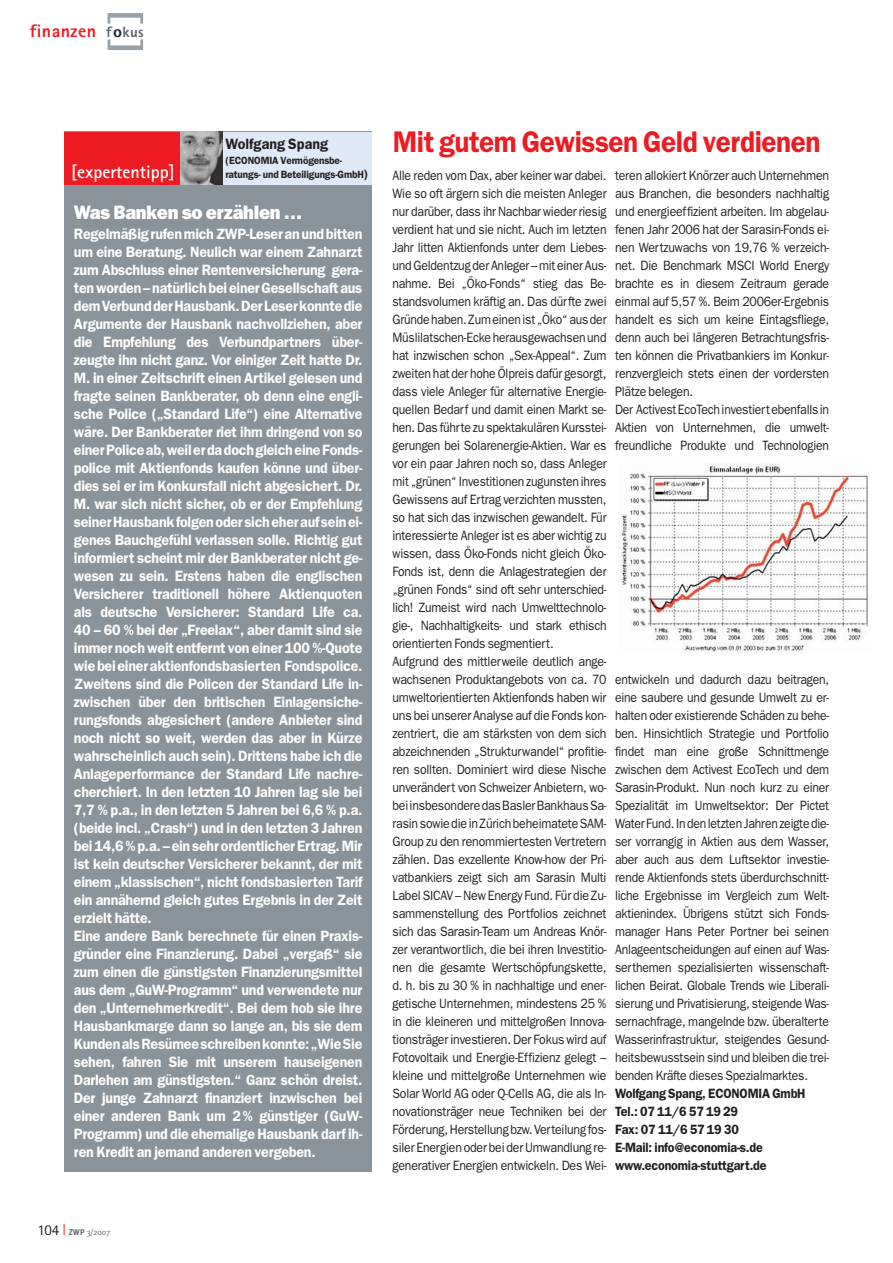
<style>
.page{position:relative;width:893px;height:1263px;background:#fff}
.page>*{position:absolute;margin:0;border:0;box-sizing:border-box;transform-origin:0 0}
.t1{font:600 30px "Franklin Gothic";letter-spacing:-.015em;color:#ed1c24;scale:.93 1}
.t2{font:800 19.5px "Franklin Gothic";letter-spacing:-.015em;color:#fff;scale:.95 1}
.t3{font:700 18px "Rotis Sans Serif";color:#fff}
.t4{font:800 18px "Rotis Sans Serif";letter-spacing:.025em;color:#ed1c24}
.t5{font:600 15px/18px "Franklin Gothic";letter-spacing:-.015em;color:#fff;scale:.95 1}
.t6{font:600 15px "Franklin Gothic";letter-spacing:.005em;color:#231f20;scale:.95 1}
.t7{font:13.5px/18px "Franklin Gothic";letter-spacing:-.015em;color:#231f20;scale:.9 1}
.t8{font:13.5px/18px "Franklin Gothic";letter-spacing:-.015em;color:#231f20;scale:.91 1}
.t9{font:600 13.5px/18px "Franklin Gothic";letter-spacing:-.015em;color:#231f20;scale:.93 1}
.t10{font:600 10.5px/13.8px "Franklin Gothic";letter-spacing:-.01em;color:#231f20;scale:.95 1}
.t11{font:8.25px "Meta";color:#606970}
.s1{font-size:15px;color:#606970}
.s2{font-size:16.2px;color:#231f20}
.s3{font-size:12.3px}
.s4{font-family:"Rotis Sans Serif";font-size:15px;color:#231f20}
.s5{font-weight:700}
</style>
<div class="page">
<div style="left:64px;top:132px;width:308px;height:1040px;background:#899399"></div>
<svg style="left:108px;top:13px;width:35px;height:11px"></svg>
<svg style="left:108px;top:40px;width:35px;height:10px"></svg>
<div style="left:64px;top:132px;width:308px;height:52px;background:#dfe9f7"></div>
<div style="left:64px;top:132px;width:141px;height:52px;background:#ed1c24"></div>
<img style="left:181px;top:132px;width:42px;height:53px">
<img style="left:618px;top:465px;width:250px;height:188px">
<h3 class="t4" style="left:30px;top:24px;width:116px">finanzen <span class="s1">f</span><span class="s2">o</span><span class="s1">kus</span></h3>
<h3 class="t3" style="left:71px;top:166px;width:105px">[expertentipp]</h3>
<p class="t6" style="left:225px;top:139px;width:110px">Wolfgang Spang</p>
<p class="t10" style="left:225px;top:154px;width:152px">(ECONOMIA Vermögensbe&shy;ratungs- und Beteiligungs-GmbH<span class="s3">)</span></p>
<h2 class="t2" style="left:74px;top:205px;width:242px">Was Banken so erzählen …</h2>
<p class="t5" style="left:74px;top:226px;width:305px">Regelmäßig rufen mich ZWP-Leser an und bitten um eine Beratung. Neulich war einem Zahnarzt zum Abschluss einer Rentenversicherung gera&shy;ten worden – natürlich bei einer Gesellschaft aus dem Verbund der Hausbank. Der Leser konnte die Argumente der Hausbank nachvollziehen, aber die Empfehlung des Verbundpartners über&shy;zeugte ihn nicht ganz. Vor einiger Zeit hatte Dr.<br>M. in einer Zeitschrift einen Artikel gelesen und fragte seinen Bankberater, ob denn eine engli&shy;sche Police („Standard Life“) eine Alternative wäre. Der Bankberater riet ihm dringend von so einer Police ab, weil er da doch gleich eine Fonds&shy;police mit Aktienfonds kaufen könne und über&shy;dies sei er im Konkursfall nicht abgesichert. Dr.<br>M. war sich nicht sicher, ob er der Empfehlung seiner Hausbank folgen oder sich eher auf sein ei&shy;genes Bauchgefühl verlassen solle. Richtig gut informiert scheint mir der Bankberater nicht ge&shy;wesen zu sein. Erstens haben die englischen Versicherer traditionell höhere Aktienquoten als deutsche Versicherer: Standard Life ca.<br>40 – 60 % bei der „Freelax“, aber damit sind sie immer noch weit entfernt von einer 100 %-Quote wie bei einer aktienfondsbasierten Fondspolice.<br>Zweitens sind die Policen der Standard Life in&shy;zwischen über den britischen Einlagensiche&shy;rungsfonds abgesichert (andere Anbieter sind noch nicht so weit, werden das aber in Kürze wahrscheinlich auch sein). Drittens habe ich die Anlageperformance der Standard Life nachre&shy;cherchiert. In den letzten 10 Jahren lag sie bei 7,7 % p.a., in den letzten 5 Jahren bei 6,6 % p.a. (beide incl. „Crash“) und in den letzten 3 Jahren bei 14,6 % p.a. – ein sehr ordentlicher Ertrag. Mir ist kein deutscher Versicherer bekannt, der mit einem „klassischen“, nicht fondsbasierten Tarif ein annähernd gleich gutes Ergebnis in der Zeit erzielt hätte.<br>Eine andere Bank berechnete für einen Praxis&shy;gründer eine Finanzierung. Dabei „vergaß“ sie zum einen die günstigsten Finanzierungsmittel aus dem „GuW-Programm“ und verwendete nur den „Unternehmerkredit“. Bei dem hob sie ihre Hausbankmarge dann so lange an, bis sie dem Kunden als Resümee schreiben konnte: „Wie Sie sehen, fahren Sie mit unserem hauseigenen Darlehen am günstigsten.“ Ganz schön dreist.<br>Der junge Zahnarzt finanziert inzwischen bei einer anderen Bank um 2% günstiger (GuW-Programm) und die ehemalige Hausbank darf ih&shy;ren Kredit an jemand anderen vergeben.</p>
<p class="t11" style="left:37px;top:1229px;width:75px"><span class="s4">104</span> <span class="s5">ZWP</span> 3/2007</p>
<h1 class="t1" style="left:393px;top:131px;width:462px">Mit gutem Gewissen Geld verdienen</h1>
<p class="t7" style="left:392px;top:168px;width:239px">Alle reden vom Dax, aber keiner war dabei.<br>Wie so oft ärgern sich die meisten Anleger nur darüber, dass ihr Nachbar wieder riesig verdient hat und sie nicht. Auch im letzten Jahr litten Aktienfonds unter dem Liebes&shy;und Geldentzug der Anleger – mit einer Aus&shy;nahme. Bei „Öko-Fonds“ stieg das Be&shy;standsvolumen kräftig an. Das dürfte zwei Gründe haben. Zum einen ist „Öko“ aus der Müslilatschen-Ecke herausgewachsen und hat inzwischen schon „Sex-Appeal“. Zum zweiten hat der hohe Ölpreis dafür gesorgt, dass viele Anleger für alternative Energie&shy;quellen Bedarf und damit einen Markt se&shy;hen. Das führte zu spektakulären Kursstei&shy;gerungen bei Solarenergie-Aktien. War es vor ein paar Jahren noch so, dass Anleger mit „grünen“ Investitionen zugunsten ihres Gewissens auf Ertrag verzichten mussten, so hat sich das inzwischen gewandelt. Für interessierte Anleger ist es aber wichtig zu wissen, dass Öko-Fonds nicht gleich Öko-Fonds ist, denn die Anlagestrategien der „grünen Fonds“ sind oft sehr unterschied&shy;lich! Zumeist wird nach Umwelttechnolo&shy;gie-, Nachhaltigkeits- und stark ethisch orientierten Fonds segmentiert.<br>Aufgrund des mittlerweile deutlich ange&shy;wachsenen Produktangebots von ca. 70 umweltorientierten Aktienfonds haben wir uns bei unserer Analyse auf die Fonds kon&shy;zentriert, die am stärksten von dem sich abzeichnenden „Strukturwandel“ profitie&shy;ren sollten. Dominiert wird diese Nische unverändert von Schweizer Anbietern, wo&shy;bei insbesondere das Basler Bankhaus Sa&shy;rasin sowie die in Zürich beheimatete SAM-Group zu den renommiertesten Vertretern zählen. Das exzellente Know-how der Pri&shy;vatbankiers zeigt sich am Sarasin Multi Label SICAV – New Energy Fund. Für die Zu&shy;sammenstellung des Portfolios zeichnet sich das Sarasin-Team um Andreas Knör&shy;zer verantwortlich, die bei ihren Investitio&shy;nen die gesamte Wertschöpfungskette, d. h. bis zu 30 % in nachhaltige und ener&shy;getische Unternehmen, mindestens 25 % in die kleineren und mittelgroßen Innova&shy;tionsträger investieren. Der Fokus wird auf Fotovoltaik und Energie-Effizienz gelegt – kleine und mittelgroße Unternehmen wie Solar World AG oder Q-Cells AG, die als In&shy;novationsträger neue Techniken bei der Förderung, Herstellung bzw. Verteilung fos&shy;siler Energien oder bei der Umwandlung re&shy;generativer Energien entwickeln. Des Wei-</p>
<p class="t8" style="left:615px;top:168px;width:237px">teren allokiert Knörzer auch Unternehmen aus Branchen, die besonders nachhaltig und energieeffizient arbeiten. Im abgelau&shy;fenen Jahr 2006 hat der Sarasin-Fonds ei&shy;nen Wertzuwachs von 19,76 % verzeich&shy;net. Die Benchmark MSCI World Energy brachte es in diesem Zeitraum gerade einmal auf 5,57 %. Beim 2006er-Ergebnis handelt es sich um keine Eintagsfliege, denn auch bei längeren Betrachtungsfris&shy;ten können die Privatbankiers im Konkur&shy;renzvergleich stets einen der vordersten Plätze belegen.<br>Der Activest EcoTech investiert ebenfalls in Aktien von Unternehmen, die umwelt&shy;freundliche Produkte und Technologien</p>
<p class="t7" style="left:615px;top:672px;width:239px;text-align:justify">entwickeln und dadurch dazu beitragen, eine saubere und gesunde Umwelt zu er&shy;halten oder existierende Schäden zu behe&shy;ben. Hinsichtlich Strategie und Portfolio findet man eine große Schnittmenge zwischen dem Activest EcoTech und dem Sarasin-Produkt. Nun noch kurz zu einer Spezialität im Umweltsektor: Der Pictet Water Fund. In den letzten Jahren zeigte die&shy;ser vorrangig in Aktien aus dem Wasser, aber auch aus dem Luftsektor investie&shy;rende Aktienfonds stets überdurchschnitt&shy;liche Ergebnisse im Vergleich zum Welt&shy;aktienindex. Übrigens stützt sich Fonds&shy;manager Hans Peter Portner bei seinen Anlageentscheidungen auf einen auf Was&shy;serthemen spezialisierten wissenschaft&shy;lichen Beirat. Globale Trends wie Liberali&shy;sierung und Privatisierung, steigende Was&shy;sernachfrage, mangelnde bzw. überalterte Wasserinfrastruktur, steigendes Gesund&shy;heitsbewusstsein sind und bleiben die trei&shy;benden Kräfte dieses Spezialmarktes.</p>
<p class="t9" style="left:615px;top:1086px;width:206px">Wolfgang Spang, ECONOMIA GmbH<br>Tel.: 07 11/6 57 19 29<br>Fax: 07 11/6 57 19 30<br>E-Mail: info@economia-s.de www.economia-stuttgart.de</p>
</div>
